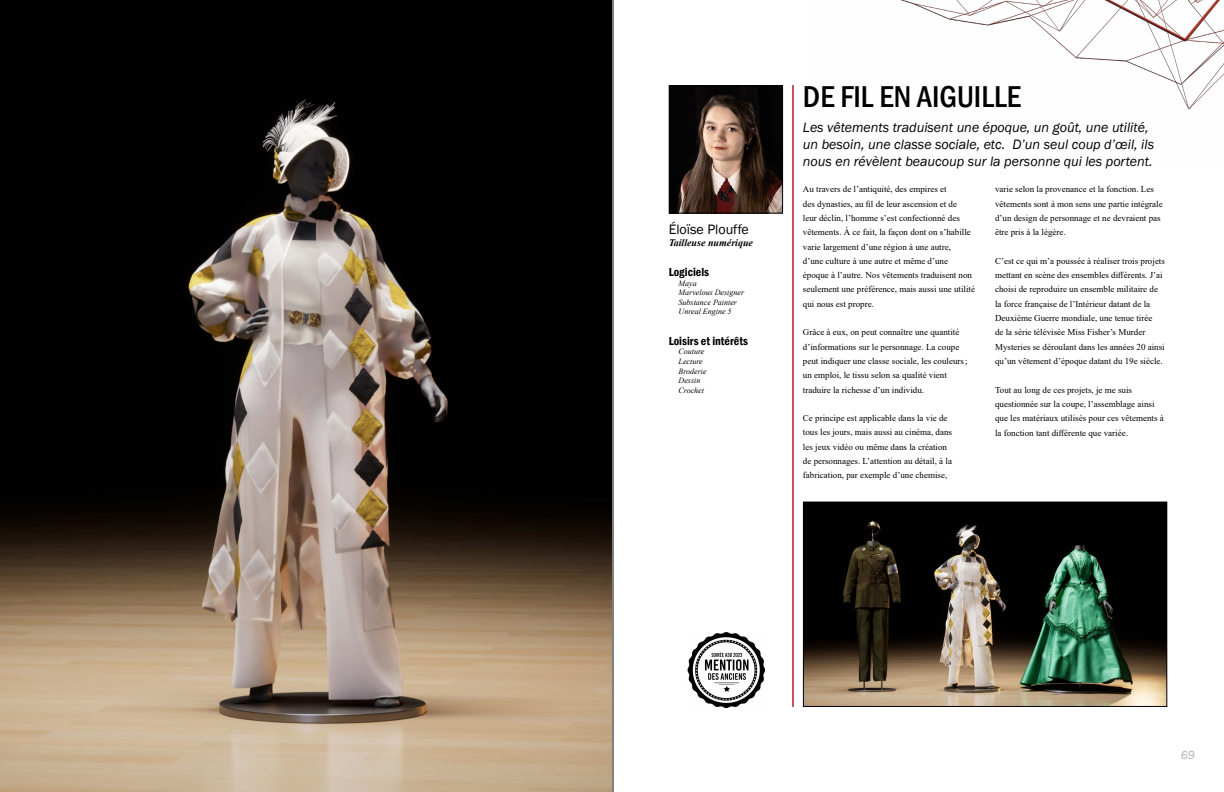
<style>
.page{position:relative;width:1224px;height:792px;background:#fff}
.page>*{position:absolute;margin:0;border:0;box-sizing:border-box;transform-origin:0 0}
.t1{font:500 condensed 31px "Franklin Gothic";color:#000}
.t2{font:italic 14px/16.8px "Franklin Gothic";color:#000}
.t3{font:14px "Franklin Gothic";color:#000}
.t4{font:600 condensed 12px "Franklin Gothic";color:#000}
.t5{font:italic 12px "Franklin Gothic";color:#b4b4b4}
.t6{font:italic 700 10px "Times New Roman";color:#000}
.t7{font:9px/14.3px "Times New Roman";color:#000}
.t8{font:italic 8px/9.6px "Times New Roman";color:#000}
</style>
<div class="page">
<img style="left:900px;top:0;width:324px;height:110px">
<img style="left:0;top:0;width:612px;height:792px">
<img style="left:671px;top:87px;width:110px;height:125px">
<div style="left:669px;top:85px;width:114px;height:129px;border:1px solid #020203"></div>
<img style="left:805px;top:504px;width:360px;height:201px">
<div style="left:803px;top:502px;width:364px;height:205px;border:1px solid #020203"></div>
<hr style="left:792px;top:85px;width:2px;height:622px;background:#b71c1a">
<img style="left:687px;top:633px;width:77px;height:75px">
<h2 class="t3" style="left:669px;top:220px;width:82px">Éloïse Plouffe</h2>
<p class="t6" style="left:669px;top:235px;width:86px">Tailleuse numérique</p>
<h3 class="t4" style="left:669px;top:264px;width:42px">Logiciels</h3>
<p class="t8" style="left:679px;top:278px;width:67px">Maya<br>Marvelous Designer<br>Substance Painter<br>Unreal Engine 5</p>
<h3 class="t4" style="left:669px;top:333px;width:81px">Loisirs et intérêts</h3>
<p class="t8" style="left:679px;top:347px;width:30px">Couture<br>Lecture<br>Broderie<br>Dessin<br>Crochet</p>
<h1 class="t1" style="left:803px;top:76px;width:220px">DE FIL EN AIGUILLE</h1>
<h2 class="t2" style="left:803px;top:119px;width:353px">Les vêtements traduisent une époque, un goût, une utilité, un besoin, une classe sociale, etc. D’un seul coup d’œil, ils nous en révèlent beaucoup sur la personne qui les portent.</h2>
<p class="t7" style="left:803px;top:182px;width:174px">Au travers de l’antiquité, des empires et<br>des dynasties, au fil de leur ascension et de<br>leur déclin, l’homme s’est confectionné des vêtements. À ce fait, la façon dont on s’habille varie largement d’une région à une autre,<br>d’une culture à une autre et même d’une époque à l’autre. Nos vêtements traduisent non seulement une préférence, mais aussi une utilité qui nous est propre.</p>
<p class="t7" style="left:803px;top:325px;width:166px">Grâce à eux, on peut connaître une quantité d’informations sur le personnage. La coupe peut indiquer une classe sociale, les couleurs; un emploi, le tissu selon sa qualité vient traduire la richesse d’un individu.</p>
<p class="t7" style="left:803px;top:411px;width:151px">Ce principe est applicable dans la vie de tous les jours, mais aussi au cinéma, dans les jeux vidéo ou même dans la création de personnages. L’attention au détail, à la fabrication, par exemple d’une chemise,</p>
<p class="t7" style="left:995px;top:182px;width:169px">varie selon la provenance et la fonction. Les vêtements sont à mon sens une partie intégrale d’un design de personnage et ne devraient pas être pris à la légère.</p>
<p class="t7" style="left:995px;top:253px;width:171px">C’est ce qui m’a poussée à réaliser trois projets mettant en scène des ensembles différents. J’ai choisi de reproduire un ensemble militaire de la force française de l’Intérieur datant de la Deuxième Guerre mondiale, une tenue tirée<br>de la série télévisée Miss Fisher’s Murder Mysteries se déroulant dans les années 20 ainsi qu’un vêtement d’époque datant du 19e siècle.</p>
<p class="t7" style="left:995px;top:382px;width:170px">Tout au long de ces projets, je me suis questionnée sur la coupe, l’assemblage ainsi que les matériaux utilisés pour ces vêtements à la fonction tant différente que variée.</p>
<h3 class="t5" style="left:1181px;top:748px;width:16px">69</h3>
</div>
